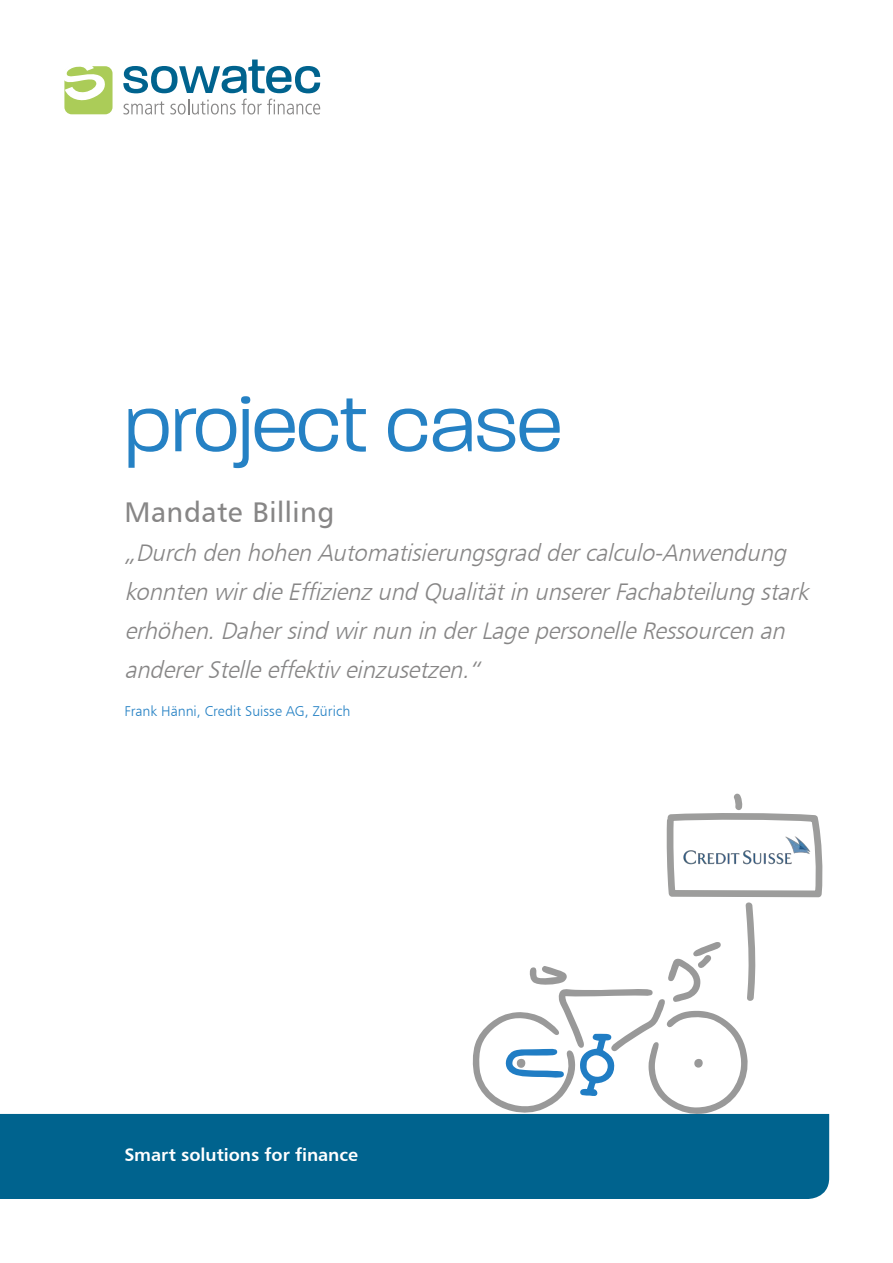
<style>
.page{position:relative;width:893px;height:1263px;background:#fff}
.page>*{position:absolute;margin:0;border:0;box-sizing:border-box;transform-origin:0 0}
.t1{font:300 82.5px "Paralucent";color:#2581c4}
.t2{font:28.5px "Humanist 777 BT Roman B";letter-spacing:.02em;color:#878686}
.t3{font:italic 24px/39px "Humanist 777 BT Light B";color:#878686}
.t4{font:18px "Humanist 777 BT Bold B";letter-spacing:-.005em;color:#fff}
.t5{font:14.25px "Humanist 777 BT Light B";color:#2581c4}
</style>
<div class="page">
<svg style="left:123px;top:60px;width:197px;height:54px"></svg>
<div style="left:64px;top:66px;width:49px;height:48px;background:#abcc58;border-radius:7px"></div>
<svg style="left:64px;top:66px;width:43px;height:37px"></svg>
<div style="left:1px;top:1114px;width:828px;height:85px;background:#00638e"></div>
<svg style="left:0;top:1114px;width:1px;height:85px"></svg>
<svg style="left:472px;top:793px;width:351px;height:322px"></svg>
<h1 class="t1" style="left:124px;top:377px;width:439px">project case</h1>
<p class="t2" style="left:124px;top:494px;width:211px">Mandate Billing</p>
<p class="t3" style="left:124px;top:532px;width:692px">„Durch den hohen Automatisierungsgrad dercalculo-Anwendung konnten wirdieEffizienzund Qualitätin unsererFachabteilung stark erhöhen.Dahersind wirnun in derLagepersonelleRessourcen an andererStelleeffektiveinzusetzen.“</p>
<p class="t5" style="left:124px;top:702px;width:227px">Frank Hänni, Credit Suisse AG, Zürich</p>
<p class="t4" style="left:124px;top:1143px;width:235px">Smart solutions for finance</p>
</div>
